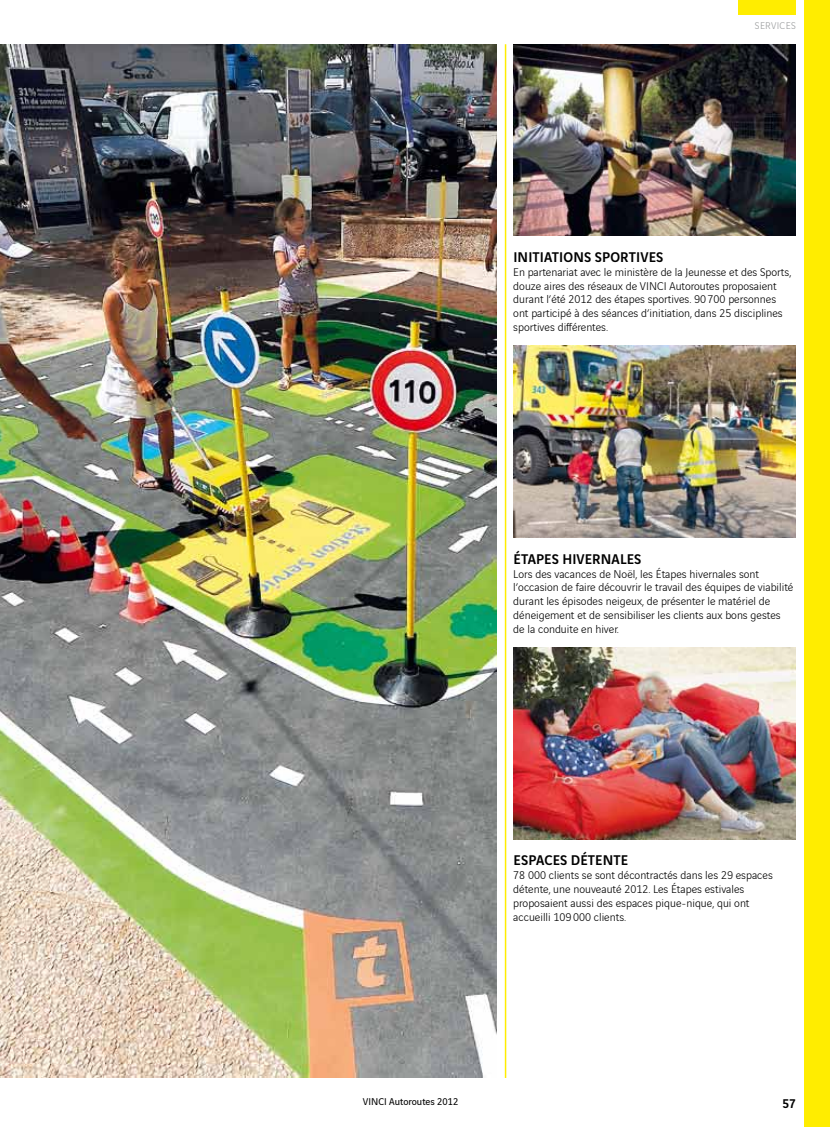
<style>
.page{position:relative;width:830px;height:1127px;background:#fff}
.page>*{position:absolute;margin:0;border:0;box-sizing:border-box;transform-origin:0 0}
.t1{font:500 15px "Vinci Sans";letter-spacing:.01em;color:#000}
.t2{font:500 13.5px "Vinci Sans";color:#000}
.t3{font:300 12px/13.8px "Vinci Sans";color:#000}
.t4{font:10.5px "Vinci Sans";color:#000}
.t5{font:300 10.5px "Vinci Sans";color:#9c9e9f}
</style>
<div class="page">
<div style="left:804px;top:0;width:25px;height:1127px;background:#ffed00"></div>
<div style="left:738px;top:0;width:57px;height:14px;background:#ffed00"></div>
<img style="left:513px;top:44px;width:282px;height:192px">
<img style="left:513px;top:648px;width:282px;height:191px">
<img style="left:513px;top:346px;width:282px;height:191px">
<img style="left:0;top:44px;width:496px;height:1034px">
<hr style="left:504px;top:44px;width:2px;height:1034px;background:#ffed00">
<p class="t5" style="left:754px;top:18px;width:7px">services</p>
<p class="t1" style="left:513px;top:245px;width:151px">IN ITIATIONS SPORTIVES</p>
<p class="t3" style="left:513px;top:264px;width:279px">En partenariat avec le ministère de la Jeunesse et des Sports, douze aires des réseaux de VINCI Autoroutes proposaient durant l’été 2012 des étapes sportives. 90 700 personnes ont participé à des séances d’initiation, dans 25 disciplines sportives différentes.</p>
<p class="t1" style="left:513px;top:547px;width:129px">ÉTAPES HIVERNALES</p>
<p class="t3" style="left:513px;top:566px;width:281px">Lors des vacances de Noël, les étapes hivernales sont l’occasion de faire découvrir le travail des équipes de viabilité durant les épisodes neigeux, de présenter le matériel de déneigement et de sensibiliser les clients aux bons gestes de la conduite en hiver.</p>
<p class="t1" style="left:513px;top:849px;width:116px">ESPACES DÉTENTE</p>
<p class="t3" style="left:513px;top:867px;width:261px">78 000 clients se sont décontractés dans les 29 espaces détente, une nouveauté 2012. Les Étapes estivales proposaient aussi des espaces pique-nique, qui ont accueilli 109 000 clients.</p>
<p class="t4" style="left:362px;top:1094px;width:97px">VINCI Autoroutes 2012</p>
<p class="t2" style="left:782px;top:1093px;width:15px">57</p>
</div>
